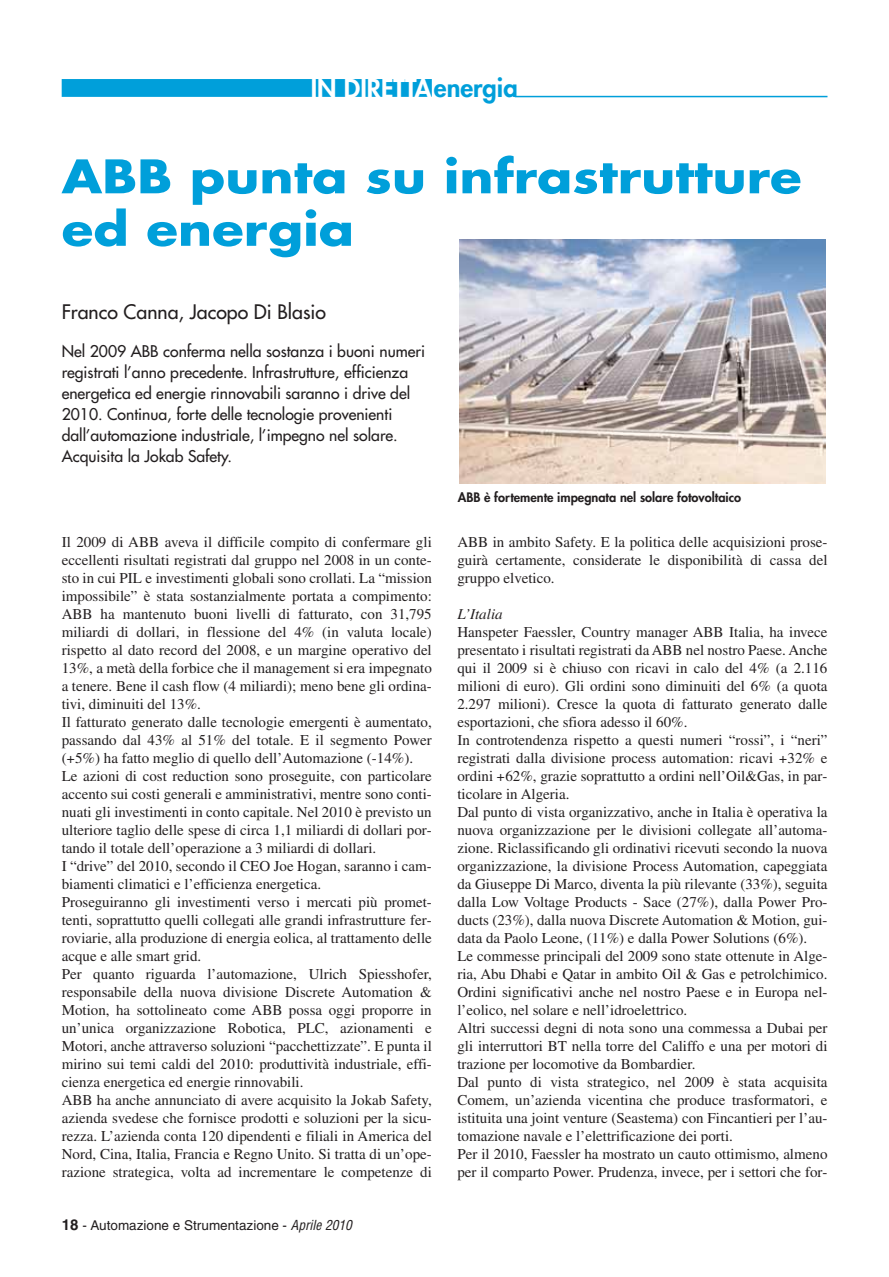
<style>
.page{position:relative;width:889px;height:1277px;background:#fff}
.page>*{position:absolute;margin:0;border:0;box-sizing:border-box;transform-origin:0 0}
.t1{font:700 45px/52.5px "Futura LT";color:#009fda;scale:1.15 1}
.t2{font:800 25.5px "Futura LT";color:#fff}
.t3{font:19.5px "Futura LT";color:#231f20}
.t4{font:15.75px/21px "Futura LT";color:#231f20}
.t5{font:15px/18px "Times LT";color:#231f20}
.t6{font:italic 15px "Times LT";color:#231f20}
.t7{font:13.5px "Helvetica LT";color:#231f20}
.t8{font:800 12.75px "Futura LT";color:#231f20}
.s1{color:#009fda}
.s2{font-weight:700;font-size:15px}
.s3{font-style:italic;font-stretch:condensed}
</style>
<div class="page">
<div style="left:62px;top:79px;width:370px;height:18px;background:#009fda"></div>
<hr style="left:514px;top:96px;width:313px;height:1px;background:#009fda">
<img style="left:459px;top:239px;width:366px;height:244px">
<h2 class="t2" style="left:311px;top:77px;width:208px">IN DIRETTA<span class="s1">energia</span></h2>
<h1 class="t1" style="left:62px;top:150px;width:645px">ABB punta su infrastrutture ed energia</h1>
<h3 class="t3" style="left:62px;top:302px;width:266px">Franco Canna, Jacopo Di Blasio</h3>
<p class="t4" style="left:62px;top:342px;width:365px">Nel 2009 ABB conferma nella sostanza i buoni numeri registrati l’anno precedente. Infrastrutture, efficienza energetica ed energie rinnovabili saranno i drive del 2010. Continua, forte delle tecnologie provenienti dall’automazione industriale, l’impegno nel solare.<br>Acquisita la Jokab Safety.</p>
<p class="t8" style="left:458px;top:492px;width:285px">ABB è fortemente impegnata nel solare fotovoltaico</p>
<p class="t5" style="left:62px;top:535px;width:371px">Il 2009 di ABB aveva il difficile compito di confermare gli eccellenti risultati registrati dal gruppo nel 2008 in un conte&shy;sto in cui PIL e investimenti globali sono crollati. La “mission impossibile” è stata sostanzialmente portata a compimento:<br>ABB ha mantenuto buoni livelli di fatturato, con 31,795 miliardi di dollari, in flessione del 4% (in valuta locale) rispetto al dato record del 2008, e un margine operativo del 13%, a metà della forbice che il management si era impegnato a tenere. Bene il cash flow (4 miliardi); meno bene gli ordina&shy;tivi, diminuiti del 13%.<br>Il fatturato generato dalle tecnologie emergenti è aumentato, passando dal 43% al 51% del totale. E il segmento Power (+5%) ha fatto meglio di quello dell’Automazione (-14%).<br>Le azioni di cost reduction sono proseguite, con particolare accento sui costi generali e amministrativi, mentre sono conti&shy;nuati gli investimenti in conto capitale. Nel 2010 è previsto un ulteriore taglio delle spese di circa 1,1 miliardi di dollari por&shy;tando il totale dell’operazione a 3 miliardi di dollari.<br>I “drive” del 2010, secondo il CEO Joe Hogan, saranno i cam&shy;biamenti climatici e l’efficienza energetica.<br>Proseguiranno gli investimenti verso i mercati più promet&shy;tenti, soprattutto quelli collegati alle grandi infrastrutture fer&shy;roviarie, alla produzione di energia eolica, al trattamento delle acque e alle smart grid.<br>Per quanto riguarda l’automazione, Ulrich Spiesshofer, responsabile della nuova divisione Discrete Automation &amp; Motion, ha sottolineato come ABB possa oggi proporre in un’unica organizzazione Robotica, PLC, azionamenti e Motori, anche attraverso soluzioni “pacchettizzate”. E punta il mirino sui temi caldi del 2010: produttività industriale, effi&shy;cienza energetica ed energie rinnovabili.<br>ABB ha anche annunciato di avere acquisito la Jokab Safety, azienda svedese che fornisce prodotti e soluzioni per la sicu&shy;rezza. L’azienda conta 120 dipendenti e filiali in America del Nord, Cina, Italia, Francia e Regno Unito. Si tratta di un’ope&shy;razione strategica, volta ad incrementare le competenze di</p>
<p class="t5" style="left:457px;top:535px;width:371px;text-align:justify">ABB in ambito Safety. E la politica delle acquisizioni prose&shy;guirà certamente, considerate le disponibilità di cassa del gruppo elvetico.</p>
<p class="t6" style="left:457px;top:608px;width:47px">L’Italia</p>
<p class="t5" style="left:457px;top:625px;width:372px">Hanspeter Faessler, Country manager ABB Italia, ha invece presentato i risultati registrati da ABB nel nostro Paese. Anche qui il 2009 si è chiuso con ricavi in calo del 4% (a 2.116 milioni di euro). Gli ordini sono diminuiti del 6% (a quota 2.297 milioni). Cresce la quota di fatturato generato dalle esportazioni, che sfiora adesso il 60%.<br>In controtendenza rispetto a questi numeri “rossi”, i “neri” registrati dalla divisione process automation: ricavi +32% e ordini +62%, grazie soprattutto a ordini nell’Oil&amp;Gas, in par&shy;ticolare in Algeria.<br>Dal punto di vista organizzativo, anche in Italia è operativa la nuova organizzazione per le divisioni collegate all’automa&shy;zione. Riclassificando gli ordinativi ricevuti secondo la nuova organizzazione, la divisione Process Automation, capeggiata da Giuseppe Di Marco, diventa la più rilevante (33%), seguita dalla Low Voltage Products - Sace (27%), dalla Power Pro&shy;ducts (23%), dalla nuova Discrete Automation &amp; Motion, gui&shy;data da Paolo Leone, (11%) e dalla Power Solutions (6%).<br>Le commesse principali del 2009 sono state ottenute in Alge&shy;ria, Abu Dhabi e Qatar in ambito Oil &amp; Gas e petrolchimico.<br>Ordini significativi anche nel nostro Paese e in Europa nel&shy;l’eolico, nel solare e nell’idroelettrico.<br>Altri successi degni di nota sono una commessa a Dubai per gli interruttori BT nella torre del Califfo e una per motori di trazione per locomotive da Bombardier.<br>Dal punto di vista strategico, nel 2009 è stata acquisita Comem, un’azienda vicentina che produce trasformatori, e istituita una joint venture (Seastema) con Fincantieri per l’au&shy;tomazione navale e l’elettrificazione dei porti.<br>Per il 2010, Faessler ha mostrato un cauto ottimismo, almeno per il comparto Power. Prudenza, invece, per i settori che for-</p>
<p class="t7" style="left:62px;top:1220px;width:291px"><span class="s2">18</span> - Automazione e Strumentazione - <span class="s3">Aprile 2010</span></p>
</div>
